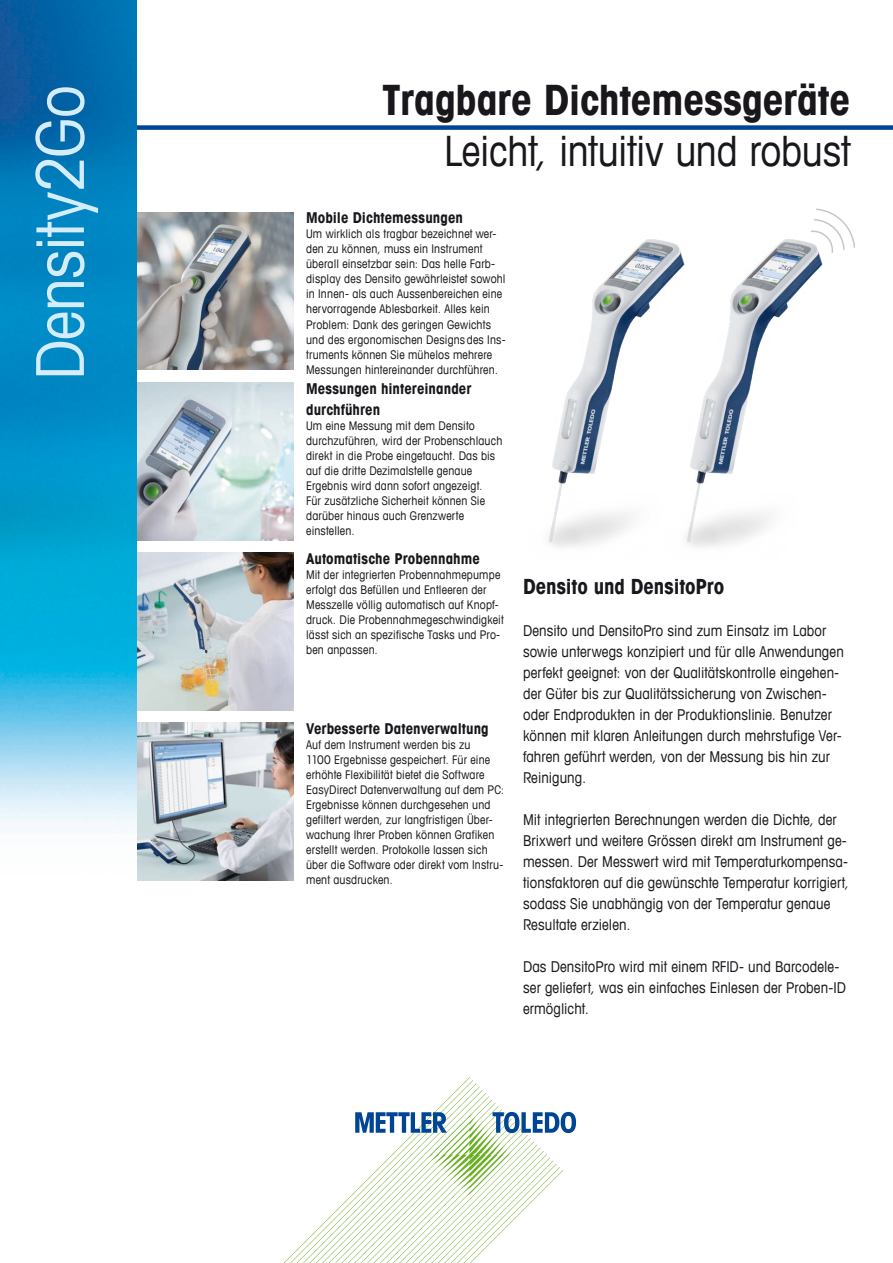
<style>
.page{position:relative;width:893px;height:1263px;background:#fff}
.page>*{position:absolute;margin:0;border:0;box-sizing:border-box;transform-origin:0 0}
.t1{font:condensed 66px "Avant Garde Com";letter-spacing:-.01em;color:#d5edfa}
._1_Title_Bold_28_34{font:700 condensed 42px "Avant Garde Com";letter-spacing:-.005em;color:#1a171c}
._2_Title_Book_28_34{font:condensed 42px "Avant Garde Com";letter-spacing:-.01em;color:#1a171c}
._3_Subtitle_Bold_14{font:700 condensed 21px "Avant Garde Com";letter-spacing:-.005em;color:#1a171c}
._6_Running_Text_10_1{font:condensed 15px/21px "Avant Garde Com";letter-spacing:.005em;color:#1a171c}
._5_Running_Subhead_1{font:700 condensed 15px/21px "Avant Garde Com";letter-spacing:.005em;color:#1a171c}
._8_Captions_8_10{font:condensed 12px/15px "Avant Garde Com";letter-spacing:.015em;color:#1a171c}
</style>
<div class="page">
<svg style="left:283px;top:1077px;width:293px;height:186px"></svg>
<div style="left:111px;top:125px;width:782px;height:5px;background:#004595"></div>
<img style="left:136px;top:723px;width:157px;height:157px">
<img style="left:136px;top:553px;width:157px;height:157px">
<img style="left:136px;top:383px;width:157px;height:157px">
<img style="left:136px;top:213px;width:157px;height:157px">
<img style="left:548px;top:243px;width:94px;height:304px">
<svg style="left:816px;top:208px;width:39px;height:42px"></svg>
<img style="left:642px;top:218px;width:200px;height:329px">
<img style="left:0;top:0;width:136px;height:831px">
<p class="t1" style="left:19px;top:380px;width:296px;rotate:-90deg">Density2Go</p>
<p class="_1_Title_Bold_28_34" style="left:382px;top:73px;width:470px">Tragbare Dichtemessgeräte</p>
<p class="_2_Title_Book_28_34" style="left:444px;top:125px;width:408px">Leicht, intuitiv und robust</p>
<p class="_5_Running_Subhead_1" style="left:306px;top:207px;width:158px">Mobile Dichtemessungen</p>
<p class="_8_Captions_8_10" style="left:306px;top:226px;width:201px">Um wirklich als tragbar bezeichnet wer&shy;den zu können, muss ein Instrument überall einsetzbar sein: Das helle Farb&shy;display des Densito gewährleistet sowohl in Innen- als auch Aussenbereichen eine hervorragende Ablesbarkeit. Alles kein Problem: Dank des geringen Gewichts und des ergonomischen Designs des Ins&shy;truments können Sie mühelos mehrere Messungen hintereinander durchführen.</p>
<p class="_5_Running_Subhead_1" style="left:306px;top:377px;width:167px">Messungen hintereinander durchführen</p>
<p class="_8_Captions_8_10" style="left:306px;top:417px;width:198px">Um eine Messung mit dem Densito durchzuführen, wird der Probenschlauch direkt in die Probe eingetaucht. Das bis auf die dritte Dezimalstelle genaue Ergebnis wird dann sofort angezeigt.<br>Für zusätzliche Sicherheit können Sie darüber hinaus auch Grenzwerte einstellen.</p>
<p class="_5_Running_Subhead_1" style="left:306px;top:547px;width:175px">Automatische Probennahme</p>
<p class="_8_Captions_8_10" style="left:306px;top:567px;width:199px">Mit der integrierten Probennahmepumpe erfolgt das Befüllen und Entleeren der Messzelle völlig automatisch auf Knopf&shy;druck. Die Probennahmegeschwindigkeit lässt sich an spezifische Tasks und Pro&shy;ben anpassen.</p>
<p class="_3_Subtitle_Bold_14" style="left:523px;top:572px;width:203px">Densito und DensitoPro</p>
<p class="_6_Running_Text_10_1" style="left:523px;top:619px;width:322px">Densito und DensitoPro sind zum Einsatz im Labor sowie unterwegs konzipiert und für alle Anwendungen perfekt geeignet: von der Qualitätskontrolle eingehen&shy;der Güter bis zur Qualitätssicherung von Zwischen&shy;oder Endprodukten in der Produktionslinie. Benutzer können mit klaren Anleitungen durch mehrstufige Ver&shy;fahren geführt werden, von der Messung bis hin zur Reinigung.</p>
<p class="_6_Running_Text_10_1" style="left:523px;top:808px;width:327px">Mit integrierten Berechnungen werden die Dichte, der Brixwert und weitere Grössen direkt am Instrument ge&shy;messen. Der Messwert wird mit Temperaturkompensa&shy;tionsfaktoren auf die gewünschte Temperatur korrigiert, sodass Sie unabhängig von der Temperatur genaue Resultate erzielen.</p>
<p class="_6_Running_Text_10_1" style="left:523px;top:955px;width:324px">Das DensitoPro wird mit einem RFID- und Barcodele&shy;ser geliefert, was ein einfaches Einlesen der Proben-ID ermöglicht.</p>
<p class="_5_Running_Subhead_1" style="left:306px;top:717px;width:184px">Verbesserte Datenverwaltung</p>
<p class="_8_Captions_8_10" style="left:306px;top:737px;width:200px">Auf dem Instrument werden bis zu<br>1100 Ergebnisse gespeichert. Für eine erhöhte Flexibilität bietet die Software EasyDirect Datenverwaltung auf dem PC:<br>Ergebnisse können durchgesehen und gefiltert werden, zur langfristigen Über&shy;wachung Ihrer Proben können Grafiken erstellt werden. Protokolle lassen sich über die Software oder direkt vom Instru&shy;ment ausdrucken.</p>
</div>
